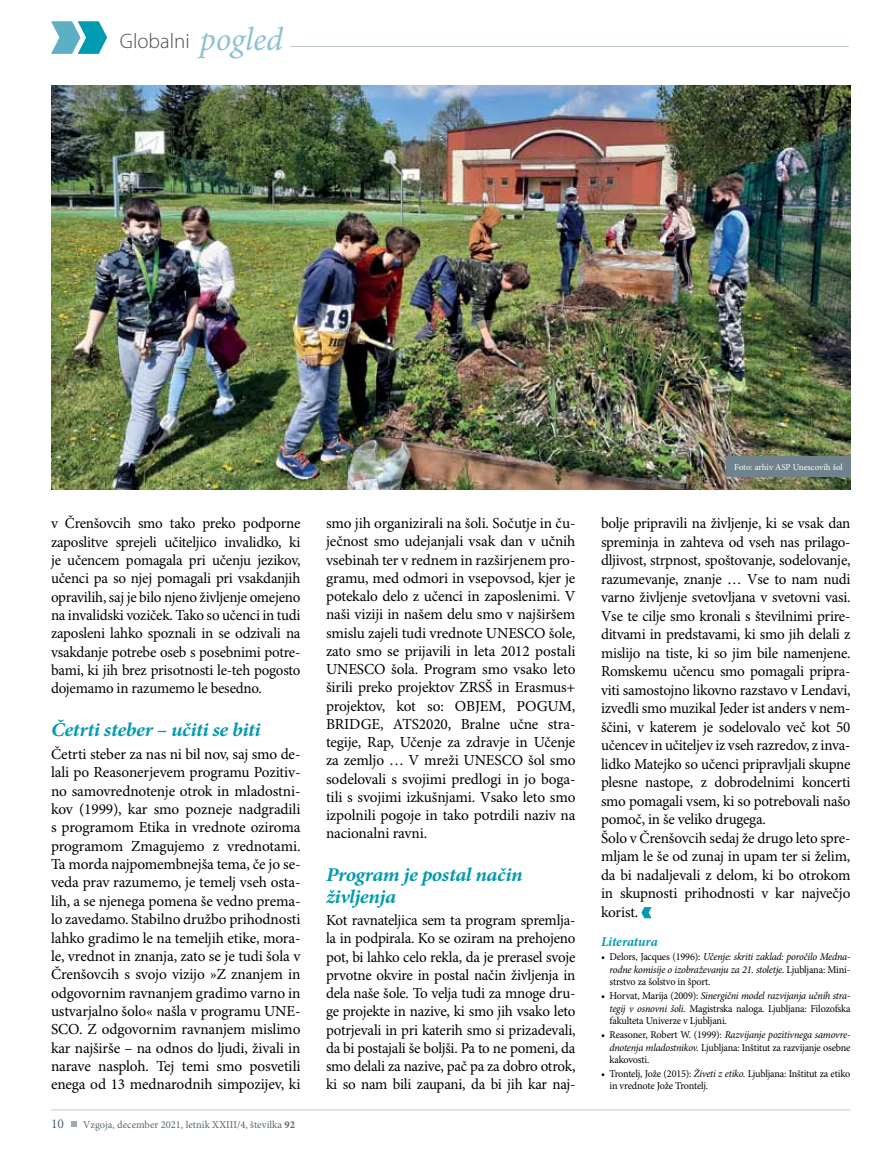
<style>
.page{position:relative;width:893px;height:1149px;background:#fff}
.page>*{position:absolute;margin:0;border:0;box-sizing:border-box;transform-origin:0 0}
.t1{font:300 21px "Myriad Pro";color:#4d4d4f}
.t2{font:italic 700 19.5px/21.5px "Minion Pro";letter-spacing:-.02em;color:#009ab1;scale:1.08 1}
.t3{font:15.3px/18.3px "Minion Pro";letter-spacing:-.015em;color:#000;text-align:justify}
.t4{font:italic 700 13.5px "Minion Pro";letter-spacing:-.01em;color:#009ab1}
.t5{font:13.5px "Minion Pro";color:#546670}
.t6{font:10.5px/12.3px "Minion Pro";letter-spacing:-.02em;color:#000;text-align:justify}
.t7{font:italic 10.5px/12.3px "Minion Pro";letter-spacing:-.02em;color:#000;text-align:justify}
.t8{font:10.5px "Minion Pro";color:#546670}
.t9{font:9px "Minion Pro";letter-spacing:-.005em;color:#fff}
.s1{font-family:"Minion Pro";font-weight:400;font-style:italic;font-size:33px;color:#8dc2d1}
.s2{font-weight:700}
.s3{font-style:normal}
.s4{font-style:italic}
</style>
<div class="page">
<svg style="left:51px;top:21px;width:56px;height:33px"></svg>
<hr style="left:290px;top:46px;width:559px;height:1px;background:#c1cbd2">
<svg style="left:71px;top:1121px;width:5px;height:4px"></svg>
<hr style="left:51px;top:1108px;width:799px;height:2px;background:#c1cbd2">
<svg style="left:641px;top:907px;width:11px;height:11px"></svg>
<img style="left:51px;top:85px;width:799px;height:404px">
<div style="left:726px;top:456px;width:124px;height:21px;background:#70828b"></div>
<h1 class="t1" style="left:120px;top:30px;width:165px">Globalni <span class="s1">pogled</span></h1>
<p class="t3" style="left:51px;top:514px;width:251px">v Črenšovcih smo tako preko podporne zaposlitve sprejeli učiteljico invalidko, ki je učencem pomagala pri učenju jezikov, učenci pa so njej pomagali pri vsakdanjih opravilih, saj je bilo njeno življenje omejeno na invalidski voziček. Tako so učenci in tudi zaposleni lahko spoznali in se odzivali na vsakdanje potrebe oseb s posebnimi potre&shy;bami, ki jih brez prisotnosti le-teh pogosto dojemamo in razumemo le besedno.</p>
<p class="t2" style="left:51px;top:718px;width:196px">Četrti steber – učiti se biti</p>
<p class="t3" style="left:51px;top:745px;width:251px">Četrti steber za nas ni bil nov, saj smo de&shy;lali po Reasonerjevem programu Pozitiv&shy;no samovrednotenje otrok in mladostni&shy;kov (1999), kar smo pozneje nadgradili s programom Etika in vrednote oziroma programom Zmagujemo z vrednotami.<br>Ta morda najpomembnejša tema, če jo se&shy;veda prav razumemo, je temelj vseh osta&shy;lih, a se njenega pomena še vedno prema&shy;lo zavedamo. Stabilno družbo prihodnosti lahko gradimo le na temeljih etike, mora&shy;le, vrednot in znanja, zato se je tudi šola v Črenšovcih s svojo vizijo »Z znanjem in odgovornim ravnanjem gradimo varno in ustvarjalno šolo« našla v programu UNE-SCO. Z odgovornim ravnanjem mislimo kar najširše – na odnos do ljudi, živali in narave nasploh. Tej temi smo posvetili enega od 13 mednarodnih simpozijev, ki</p>
<p class="t5" style="left:51px;top:1115px;width:14px">10</p>
<p class="t8" style="left:83px;top:1117px;width:213px">Vzgoja, december 2021, letnik XXIII/4, številka <span class="s2">92</span></p>
<p class="t3" style="left:326px;top:514px;width:251px">smo jih organizirali na šoli. Sočutje in ču&shy;ječnost smo udejanjali vsak dan v učnih vsebinah ter v rednem in razširjenem pro&shy;gramu, med odmori in vsepovsod, kjer je potekalo delo z učenci in zaposlenimi. V naši viziji in našem delu smo v najširšem smislu zajeli tudi vrednote UNESCO šole, zato smo se prijavili in leta 2012 postali UNESCO šola. Program smo vsako leto širili preko projektov ZRSŠ in Erasmus+ projektov, kot so: OBJEM, POGUM, BRIDGE, ATS2020, Bralne učne stra&shy;tegije, Rap, Učenje za zdravje in Učenje za zemljo … V mreži UNESCO šol smo sodelovali s svojimi predlogi in jo boga&shy;tili s svojimi izkušnjami. Vsako leto smo izpolnili pogoje in tako potrdili naziv na nacionalni ravni.</p>
<p class="t2" style="left:326px;top:863px;width:184px">Program je postal način življenja</p>
<p class="t3" style="left:326px;top:911px;width:251px">Kot ravnateljica sem ta program spremlja&shy;la in podpirala. Ko se oziram na prehojeno pot, bi lahko celo rekla, da je prerasel svoje prvotne okvire in postal način življenja in dela naše šole. To velja tudi za mnoge dru&shy;ge projekte in nazive, ki smo jih vsako leto potrjevali in pri katerih smo si prizadevali, da bi postajali še boljši. Pa to ne pomeni, da smo delali za nazive, pač pa za dobro otrok, ki so nam bili zaupani, da bi jih kar naj-</p>
<p class="t9" style="left:734px;top:461px;width:110px">Foto: arhiv ASP Unescovih šol</p>
<p class="t3" style="left:601px;top:514px;width:251px;text-align:left">bolje pripravili na življenje, ki se vsak dan spreminja in zahteva od vseh nas prilago&shy;dljivost, strpnost, spoštovanje, sodelovanje, razumevanje, znanje … Vse to nam nudi varno življenje svetovljana v svetovni vasi.<br>Vse te cilje smo kronali s številnimi prire&shy;ditvami in predstavami, ki smo jih delali z mislijo na tiste, ki so jim bile namenjene.<br>Romskemu učencu smo pomagali pripra&shy;viti samostojno likovno razstavo v Lendavi, izvedli smo muzikal Jeder ist anders v nem&shy;ščini, v katerem je sodelovalo več kot 50 učencev in učiteljev iz vseh razredov, z inva&shy;lidko Matejko so učenci pripravljali skupne plesne nastope, z dobrodelnimi koncerti smo pomagali vsem, ki so potrebovali našo pomoč, in še veliko drugega.<br>Šolo v Črenšovcih sedaj že drugo leto spre&shy;mljam le še od zunaj in upam ter si želim, da bi nadaljevali z delom, ki bo otrokom in skupnosti prihodnosti v kar največjo korist.</p>
<p class="t4" style="left:601px;top:931px;width:58px">Literatura</p>
<p class="t7" style="left:609px;top:950px;width:242px;text-indent:-9px"><span class="s3">• Delors, Jacques (1996):</span> Učenje: skriti zaklad: poročilo Medna&shy;rodne komisije o izobraževanju za 21. stoletje. <span class="s3">Ljubljana: Mini&shy;strstvo za šolstvo in šport.</span></p>
<p class="t6" style="left:609px;top:989px;width:242px;text-indent:-9px">• Horvat, Marija (2009): <span class="s4">Sinergični model razvijanja učnih stra&shy;tegij v osnovni šoli.</span> Magistrska naloga. Ljubljana: Filozofska fakulteta Univerze v Ljubljani.</p>
<p class="t6" style="left:609px;top:1028px;width:242px;text-indent:-9px">• Reasoner, Robert W. (1999): <span class="s4">Razvijanje pozitivnega samovre&shy;dnotenja mladostnikov.</span> Ljubljana: Inštitut za razvijanje osebne kakovosti.</p>
<p class="t6" style="left:609px;top:1067px;width:242px;text-indent:-9px">• Trontelj, Jože (2015): <span class="s4">Živeti z etiko.</span> Ljubljana: Inštitut za etiko in vrednote Jože Trontelj.</p>
</div>
